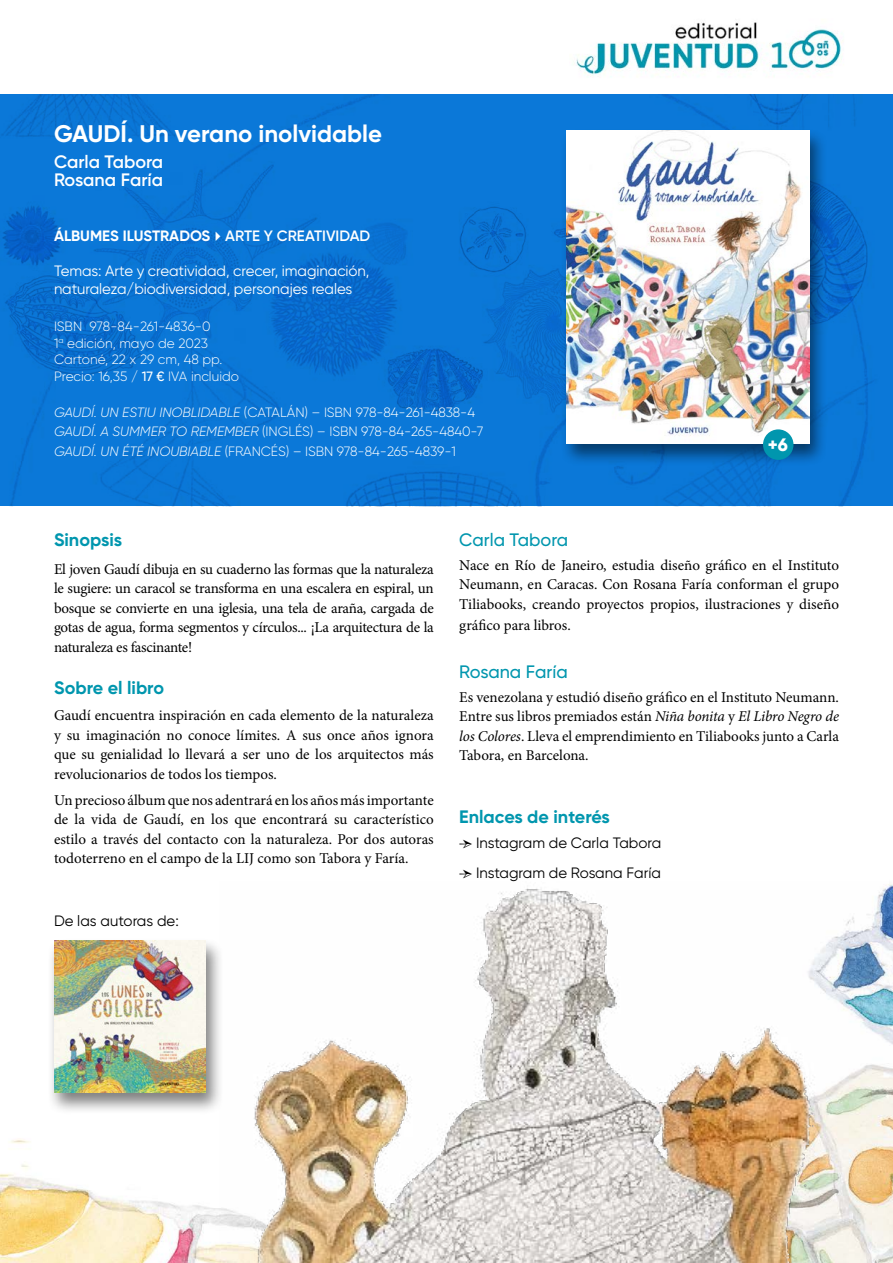
<style>
.page{position:relative;width:893px;height:1263px;background:#fff}
.page>*{position:absolute;margin:0;border:0;box-sizing:border-box;transform-origin:0 0}
.t1{font:700 24px "Gilroy";color:#fff}
.t2{font:700 18px "Gilroy";color:#0096ae}
.t3{font:500 18px "Gilroy";color:#0096ae}
.t4{font:600 18px/18px "Gilroy";color:#fff}
.t5{font:800 18px "Gilroy";color:#fff}
.t6{font:15px/19.5px "Minion Pro";letter-spacing:-.005em;color:#000;text-align:justify}
.t7{font:15px/18px "Gilroy";letter-spacing:-.005em;color:#fff}
.t8{font:15px "Gilroy";color:#000}
.t9{font:700 15px "Gilroy";color:#fff}
.t10{font:300 13.5px/16.5px "Gilroy";letter-spacing:-.005em;color:#fff}
.s1{font-weight:600}
.s2{font-weight:500}
.s3{font-style:italic}
.s4{font-family:"Minion Pro"}
</style>
<div class="page">
<img style="left:0;top:1139px;width:220px;height:124px">
<img style="left:220px;top:884px;width:673px;height:379px">
<div style="left:0;top:94px;width:893px;height:412px;background:#0b78d8"></div>
<div style="left:560px;top:127px;width:268px;height:339px;background:#000;opacity:.5"></div>
<img style="left:567px;top:130px;width:242px;height:313px">
<img style="left:576px;top:22px;width:266px;height:54px">
<div style="left:763px;top:429px;width:30px;height:31px;background:#0096ae;border-radius:50%"></div>
<div style="left:47px;top:938px;width:177px;height:177px;background:#000;opacity:.5"></div>
<img style="left:54px;top:941px;width:152px;height:151px">
<h1 class="t1" style="left:54px;top:118px;width:330px">GAUDÍ. Un verano inolvidable</h1>
<p class="t4" style="left:54px;top:153px;width:111px">Carla Tabora<br>Rosana Faría</p>
<p class="t9" style="left:54px;top:226px;width:318px">ÁLBUMES ILUSTRADOS✔<span class="s1">ARTE Y CREATIVIDAD</span></p>
<p class="t7" style="left:54px;top:261px;width:317px">Temas: Arte y creatividad, crecer, imaginación, naturaleza/biodiversidad, personajes reales</p>
<p class="t10" style="left:54px;top:318px;width:187px">ISBN 978-84-261-4836-0<br>1<sup>a</sup> edición, mayo de 2023<br>Cartoné, 22 x 29 cm, 48 pp.<br>Precio: 16,35 / <span class="s2">17 €</span> IVA incluido</p>
<p class="t10" style="left:54px;top:402px;width:431px;line-height:19.5px"><span class="s3">GAUDÍ. UN ESTIU INOBLIDABLE</span> (CATALÁN) – ISBN 978-84-261-4838-4<br><span class="s3">GAUDÍ. A SUMMER TO REMEMBER</span> (INGLÉS) – ISBN 978-84-265-4840-7<br><span class="s3">GAUDÍ. UN ÉTÉ INOUBIABLE</span> (FRANCÉS) – ISBN 978-84-265-4839-1</p>
<p class="t5" style="left:768px;top:434px;width:22px">+6</p>
<p class="t2" style="left:54px;top:528px;width:70px">Sinopsis</p>
<p class="t6" style="left:54px;top:559px;width:381px">El joven Gaudí dibuja en su cuaderno las formas que la naturaleza le sugiere: un caracol se transforma en una escalera en espiral, un bosque se convierte en una iglesia, una tela de araña, cargada de gotas de agua, forma segmentos y círculos... ¡La arquitectura de la naturaleza es fascinante!</p>
<p class="t2" style="left:54px;top:677px;width:112px">Sobre el libro</p>
<p class="t6" style="left:54px;top:706px;width:381px">Gaudí encuentra inspiración en cada elemento de la naturaleza y su imaginación no conoce límites. A sus once años ignora que su genialidad lo llevará a ser uno de los arquitectos más revolucionarios de todos los tiempos.</p>
<p class="t6" style="left:54px;top:790px;width:381px">Un precioso álbum que nos adentrará en los años más importante de la vida de Gaudí, en los que encontrará su característico estilo a través del contacto con la naturaleza. Por dos autoras todoterreno en el campo de la LIJ como son Tabora y Faría.</p>
<p class="t8" style="left:54px;top:912px;width:126px">De las autoras de:</p>
<p class="t3" style="left:459px;top:529px;width:110px">Carla Tabora</p>
<p class="t6" style="left:459px;top:555px;width:381px">Nace en Río de Janeiro, estudia diseño gráfico en el Instituto Neumann, en Caracas. Con Rosana Faría conforman el grupo Tiliabooks, creando proyectos propios, ilustraciones y diseño</p>
<p class="t6" style="left:459px;top:615px;width:113px">gráfico para libros.</p>
<p class="t3" style="left:459px;top:661px;width:110px">Rosana Faría</p>
<p class="t6" style="left:459px;top:687px;width:381px">Es venezolana y estudió diseño gráfico en el Instituto Neumann.<br>Entre sus libros premiados están <span class="s3">Niña bonita</span> y <span class="s3">El Libro Negro de los Colores</span>. Lleva el emprendimiento en Tiliabooks junto a Carla Tabora, en Barcelona.</p>
<p class="t2" style="left:459px;top:805px;width:152px">Enlaces de interés</p>
<p class="t8" style="left:459px;top:834px;width:204px"><span class="s4">→</span> Instagram de Carla Tabora</p>
<p class="t8" style="left:459px;top:863px;width:203px"><span class="s4">→</span> Instagram de Rosana Faría</p>
</div>
